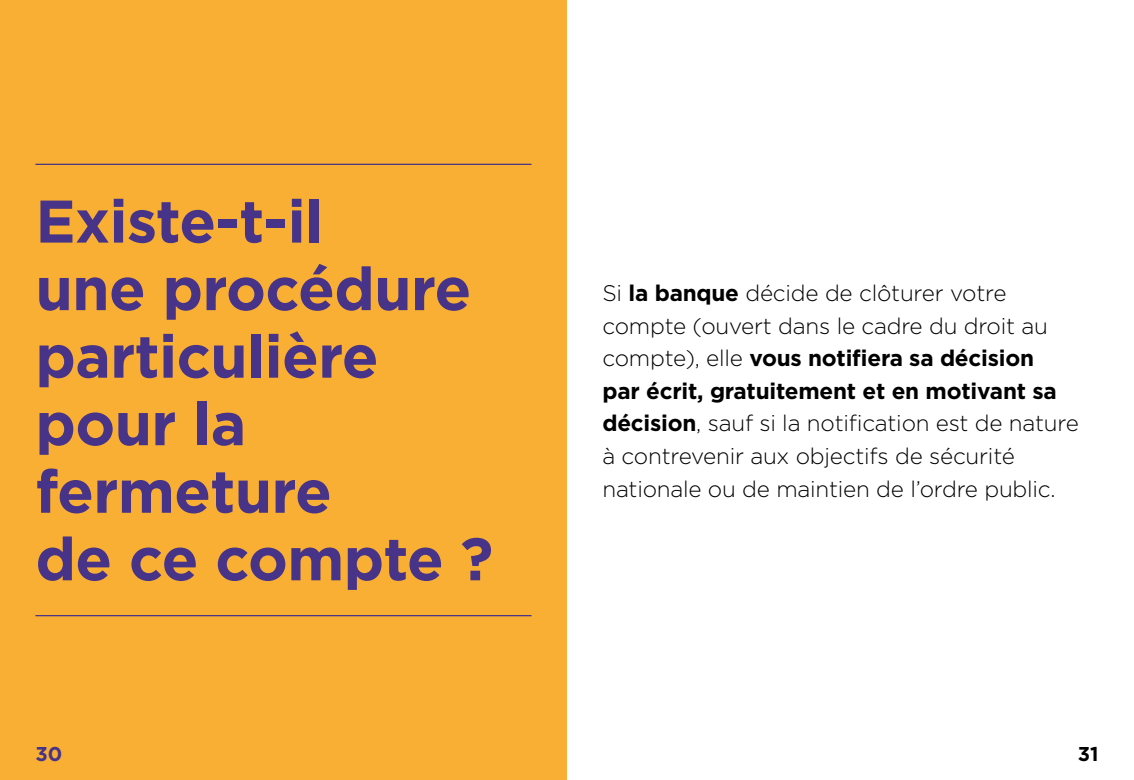
<style>
.page{position:relative;width:1134px;height:780px;background:#fff}
.page>*{position:absolute;margin:0;border:0;box-sizing:border-box;transform-origin:0 0}
.H1_-_chapitres{font:700 60px/67.5px "Gotham";letter-spacing:-.01em;color:#473387}
.Texte_puce{font:300 22.5px/32.5px "Gotham";letter-spacing:-.01em;color:#000}
.t1{font:700 20px "Gotham";color:#473387}
.t2{font:700 20px "Gotham";color:#000}
.s1{font-weight:700}
</style>
<div class="page">
<div style="left:0;top:0;width:567px;height:780px;background:#f8af34"></div>
<hr style="left:35px;top:615px;width:496px;height:1px;background:#473387">
<hr style="left:35px;top:164px;width:496px;height:1px;background:#473387">
<h1 class="H1_-_chapitres" style="left:35px;top:187px;width:459px">Existe-t-il<br>une procédure particulière pour la fermeture<br>de ce compte ?</h1>
<p class="Texte_puce" style="left:602px;top:276px;width:478px">Si <span class="s1">la banque</span> décide de clôturer votre compte (ouvert dans le cadre du droit au compte), elle <span class="s1">vous notifiera sa décision<br>par écrit, gratuitement et en motivant sa décision</span>, sauf si la notification est de nature à contrevenir aux objectifs de sécurité nationale ou de maintien de l’ordre public.</p>
<p class="t1" style="left:35px;top:740px;width:28px">30</p>
<p class="t2" style="left:1078px;top:740px;width:22px">31</p>
</div>
